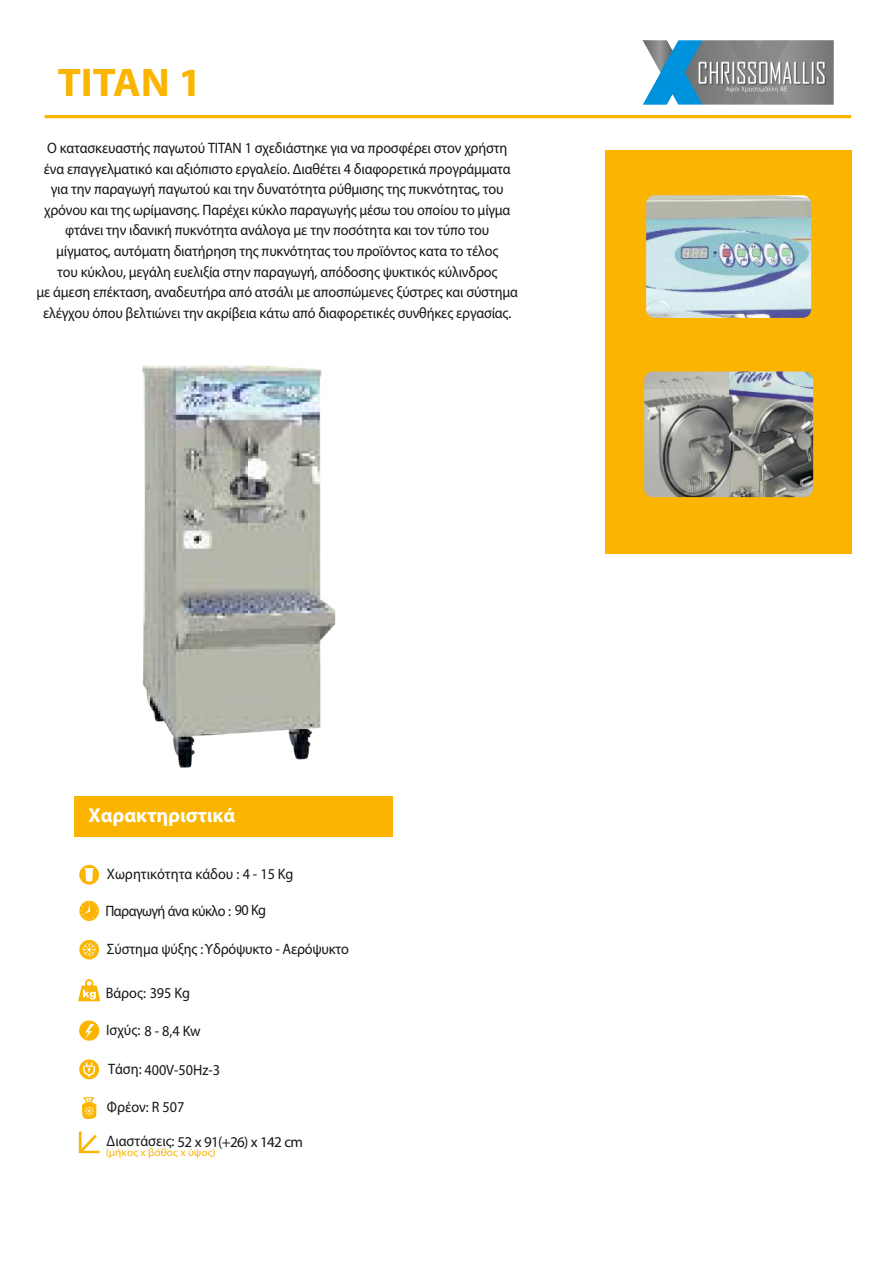
<style>
.page{position:relative;width:893px;height:1263px;background:#fff}
.page>*{position:absolute;margin:0;border:0;box-sizing:border-box;transform-origin:0 0}
.t1{font:700 40.05px "Myriad Pro";color:#fbb500;scale:1.05 1}
.t2{font:700 20.1px "Myriad Pro";color:#fff}
.t3{font:15.15px/20.5px "Myriad Pro";letter-spacing:-.01em;color:#151616;text-align:center;scale:.94 1}
.t4{font:15.15px "Myriad Pro";letter-spacing:-.01em;color:#151616;scale:.92 1}
.t5{font:15.15px "Myriad Pro";letter-spacing:-.035em;color:#151616;scale:.94 1}
.t6{font:15px "Myriad Pro";letter-spacing:-.045em;color:#151616}
.t7{font:10.8px "Myriad Pro";color:#fbb500;scale:1.06 1}
.s1{font-size:15.15px}
</style>
<div class="page">
<div style="left:605px;top:150px;width:247px;height:403px;background:#fbb500"></div>
<hr style="left:45px;top:115px;width:806px;height:3px;background:#fbb500">
<div style="left:74px;top:796px;width:319px;height:41px;background:#fbb500"></div>
<img style="left:645px;top:194px;width:168px;height:125px;border-radius:10px">
<div style="left:643px;top:192px;width:171px;height:129px;border:3px solid #fbb500;border-radius:10px"></div>
<img style="left:643px;top:370px;width:172px;height:129px;border-radius:10px">
<div style="left:641px;top:368px;width:175px;height:132px;border:3px solid #fbb500;border-radius:10px"></div>
<img style="left:643px;top:40px;width:191px;height:65px">
<img style="left:142px;top:365px;width:194px;height:403px">
<svg style="left:79px;top:865px;width:20px;height:20px"></svg>
<svg style="left:79px;top:900px;width:20px;height:21px"></svg>
<svg style="left:78px;top:979px;width:22px;height:22px"></svg>
<div style="left:79px;top:1020px;width:20px;height:21px;background:#fbb500;border-radius:50%"></div>
<svg style="left:85px;top:1024px;width:9px;height:15px"></svg>
<svg style="left:79px;top:1059px;width:20px;height:20px"></svg>
<svg style="left:83px;top:1062px;width:12px;height:15px"></svg>
<svg style="left:79px;top:1131px;width:21px;height:22px"></svg>
<svg style="left:84px;top:868px;width:10px;height:13px"></svg>
<svg style="left:79px;top:940px;width:20px;height:19px"></svg>
<svg style="left:82px;top:943px;width:14px;height:13px"></svg>
<svg style="left:82px;top:1097px;width:15px;height:22px"></svg>
<h1 class="t1" style="left:58px;top:66px;width:139px">TITAN 1</h1>
<p class="t3" style="left:36px;top:139px;width:514px">Ο κατασκευαστής παγωτού ΤITAN 1 σχεδιάστηκε για να προσφέρει στον χρήστη ένα επαγγελματικό και αξιόπιστο εργαλείο. Διαθέτει 4 διαφορετικά προγράμματα για την παραγωγή παγωτού και την δυνατότητα ρύθμισης της πυκνότητας, του χρόνου και της ωρίμανσης. Παρέχει κύκλο παραγωγής μέσω του οποίου το μίγμα φτάνει την ιδανική πυκνότητα ανάλογα με την ποσότητα και τον τύπο του μίγματος, αυτόματη διατήρηση της πυκνότητας του προϊόντος κατα το τέλος<br>του κύκλου, μεγάλη ευελιξία στην παραγωγή, απόδοσης ψυκτικός κύλινδρος<br>με άμεση επέκταση, αναδευτήρα από ατσάλι με αποσπώμενες ξύστρες και σύστημα ελέγχου όπου βελτιώνει την ακρίβεια κάτω από διαφορετικές συνθήκες εργασίας.</p>
<h2 class="t2" style="left:89px;top:807px;width:148px">Χαρακτηριστικά</h2>
<p class="t3" style="left:107px;top:865px;width:200px">Χωρητικότητα κάδου : 4 - 15 Kg</p>
<p class="t5" style="left:105px;top:904px;width:172px">Παραγωγή άνα κύκλο : 90 Kg</p>
<p class="t4" style="left:107px;top:943px;width:265px">Σύστημα ψύξης :Υδρόψυκτο - Αερόψυκτο</p>
<p class="t3" style="left:106px;top:984px;width:91px">Βάρος: 395 Kg</p>
<p class="t3" style="left:106px;top:1021px;width:102px">Ισχύς: 8 - 8,4 Kw</p>
<p class="t3" style="left:108px;top:1060px;width:121px">Τάση: 400V-50Hz-3</p>
<p class="t3" style="left:107px;top:1098px;width:84px">Φρέον: R 507</p>
<p class="t6" style="left:107px;top:1135px;width:198px"><span class="s1">Διαστάσεις:</span> 52 x 91(+26) x 142 cm</p>
<p class="t7" style="left:106px;top:1148px;width:105px">(μήκος x βάθος x ύψος)</p>
</div>
